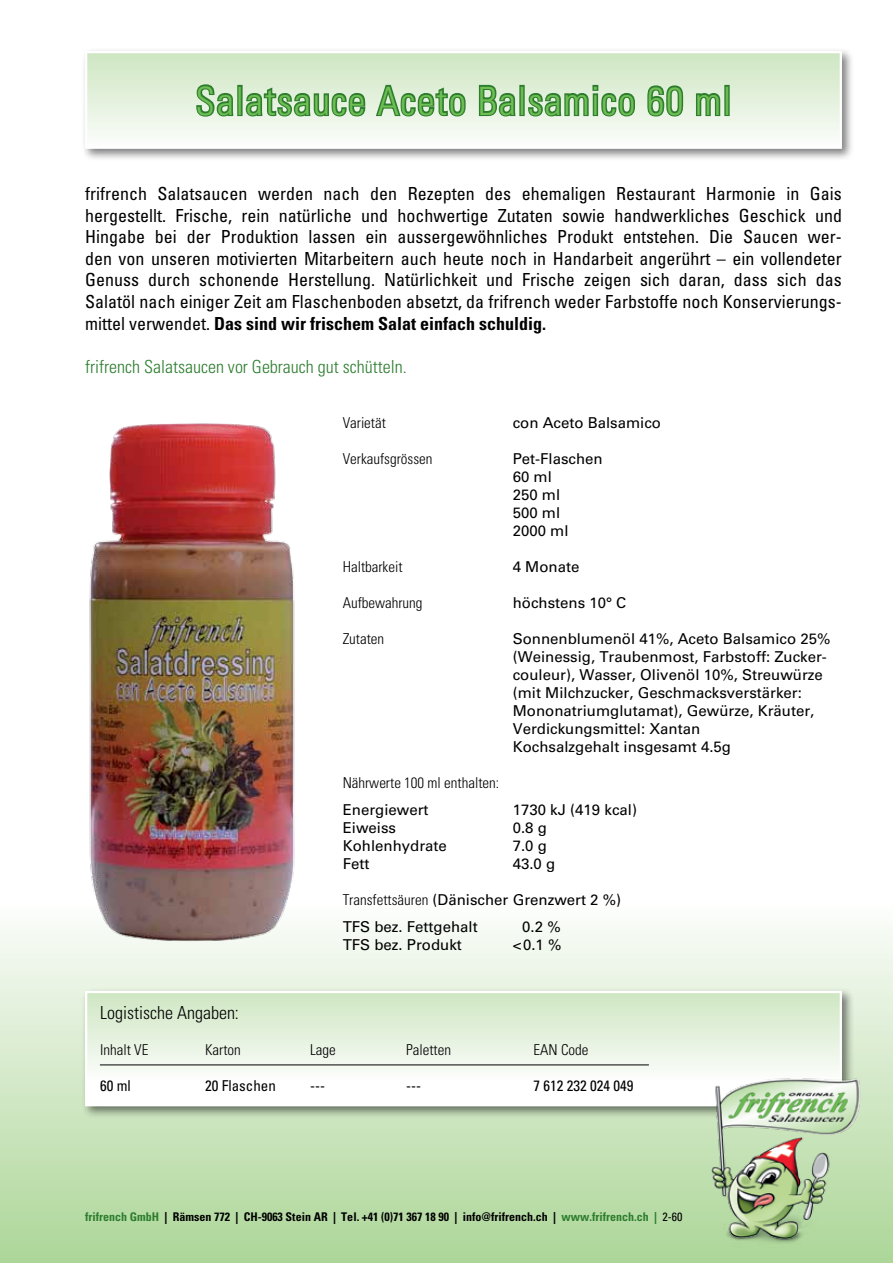
<style>
.page{position:relative;width:893px;height:1263px;background:#fff}
.page>*{position:absolute;margin:0;border:0;box-sizing:border-box;transform-origin:0 0}
.t1{font:300 condensed 39px "Univers";letter-spacing:.04em;color:#70bf54}
.t2{font:condensed 18px/21.6px "Univers";color:#000;text-align:justify}
.t3{font:300 condensed 18px "Univers";color:#2d7d2f}
.t4{font:300 condensed 18px "Univers";color:#000}
.t5{font:15px/18px "Univers";color:#000}
.t6{font:300 condensed 15px "Univers";color:#000}
.t7{font:condensed 15px "Univers";color:#000}
.t8{font:700 condensed 12px "Univers";color:#000}
.s1{font-weight:700}
.s2{font-weight:300;font-stretch:condensed}
.s3{color:#2d7d2f}
.s4{font-weight:400}
</style>
<div class="page">
<div style="left:0;top:901px;width:893px;height:362px;background:linear-gradient(to bottom,#fcfdfc,#acd698)"></div>
<div style="left:81px;top:47px;width:774px;height:115px;background:#000;opacity:.5"></div>
<div style="left:86px;top:52px;width:755px;height:96px;background:linear-gradient(to bottom,#cde5c1,#fcfdfb)"></div>
<svg style="left:195px;top:83px;width:40px;height:35px"></svg>
<div style="left:237px;top:85px;width:6px;height:31px;border:3px solid #2d7d2f"></div>
<svg style="left:244px;top:85px;width:123px;height:33px;background:#92bd8f"></svg>
<svg style="left:374px;top:83px;width:93px;height:35px;background:#98c195"></svg>
<svg style="left:477px;top:83px;width:40px;height:35px"></svg>
<div style="left:519px;top:85px;width:6px;height:31px;border:3px solid #2d7d2f"></div>
<svg style="left:527px;top:85px;width:109px;height:33px;background:#93bd90"></svg>
<svg style="left:646px;top:84px;width:39px;height:34px"></svg>
<svg style="left:694px;top:91px;width:28px;height:27px"></svg>
<div style="left:724px;top:85px;width:6px;height:31px;border:3px solid #2d7d2f"></div>
<div style="left:85px;top:51px;width:757px;height:98px;border:2px solid #fff"></div>
<div style="left:81px;top:987px;width:774px;height:132px;background:#000;opacity:.5"></div>
<div style="left:86px;top:992px;width:755px;height:113px;background:linear-gradient(to bottom,#cfe6c3,#fff)"></div>
<div style="left:85px;top:991px;width:757px;height:115px;border:2px solid #fff"></div>
<hr style="left:100px;top:1064px;width:549px;height:1px;background:#000">
<img style="left:57px;top:423px;width:274px;height:546px">
<img style="left:698px;top:1067px;width:176px;height:194px">
<h1 class="t1" style="left:196px;top:77px;width:537px">Salatsauce Aceto Balsamico 60 ml</h1>
<p class="t2" style="left:85px;top:183px;width:758px">frifrench Salatsaucen werden nach den Rezepten des ehemaligen Restaurant Harmonie in Gais hergestellt. Frische, rein natürliche und hochwertige Zutaten sowie handwerkliches Geschick und Hingabe bei der Produktion lassen ein aussergewöhnliches Produkt entstehen. Die Saucen wer&shy;den von unseren motivierten Mitarbeitern auch heute noch in Handarbeit angerührt – ein vollendeter Genuss durch schonende Herstellung. Natürlichkeit und Frische zeigen sich daran, dass sich das Salatöl nach einiger Zeit am Flaschenboden absetzt, da frifrench weder Farbstoffe noch Konservierungs&shy;mittel verwendet. <span class="s1">Das sind wir frischem Salat einfach schuldig.</span></p>
<p class="t3" style="left:85px;top:356px;width:323px">frifrench Salatsaucen vor Gebrauch gut schütteln.</p>
<p class="t6" style="left:343px;top:414px;width:45px">Varietät</p>
<p class="t5" style="left:513px;top:414px;width:150px">con Aceto Balsamico</p>
<p class="t6" style="left:343px;top:450px;width:91px">Verkaufsgrössen</p>
<p class="t5" style="left:513px;top:450px;width:92px">Pet-Flaschen<br>60 ml<br>250 ml<br>500 ml<br>2000 ml</p>
<p class="t6" style="left:343px;top:558px;width:61px">Haltbarkeit</p>
<p class="t5" style="left:513px;top:558px;width:68px">4 Monate</p>
<p class="t6" style="left:343px;top:594px;width:81px">Aufbewahrung</p>
<p class="t5" style="left:513px;top:594px;width:115px">höchstens 10° C</p>
<p class="t6" style="left:343px;top:630px;width:43px">Zutaten</p>
<p class="t5" style="left:513px;top:630px;width:319px">Sonnenblumenöl 41%, Aceto Balsamico 25% (Weinessig, Traubenmost, Farbstoff: Zucker&shy;couleur), Wasser, Olivenöl 10%, Streuwürze (mit Milchzucker, Geschmacksverstärker:<br>Mononatriumglutamat), Gewürze, Kräuter, Verdickungsmittel: Xantan<br>Kochsalzgehalt insgesamt 4.5g</p>
<p class="t6" style="left:343px;top:774px;width:158px">Nährwerte 100 ml enthalten:</p>
<p class="t5" style="left:343px;top:801px;width:87px">Energiewert</p>
<p class="t5" style="left:513px;top:801px;width:126px">1730 kJ (419 kcal)</p>
<p class="t5" style="left:343px;top:819px;width:55px">Eiweiss</p>
<p class="t5" style="left:513px;top:819px;width:36px">0.8 g</p>
<p class="t5" style="left:343px;top:837px;width:106px">Kohlenhydrate</p>
<p class="t5" style="left:513px;top:837px;width:36px">7.0 g</p>
<p class="t5" style="left:343px;top:855px;width:28px">Fett</p>
<p class="t5" style="left:513px;top:855px;width:44px">43.0 g</p>
<p class="t5" style="left:343px;top:886px;width:280px;line-height:27px"><span class="s2">Transfettsäuren</span> (Dänischer Grenzwert 2 %)<br>TFS bez. Fettgehalt</p>
<p class="t5" style="left:522px;top:918px;width:40px">0.2 %</p>
<p class="t5" style="left:343px;top:936px;width:121px">TFS bez. Produkt</p>
<p class="t5" style="left:513px;top:936px;width:50px">&lt;0.1 %</p>
<p class="t4" style="left:100px;top:1002px;width:140px">Logistische Angaben:</p>
<p class="t6" style="left:100px;top:1041px;width:50px">Inhalt VE</p>
<p class="t6" style="left:205px;top:1041px;width:37px">Karton</p>
<p class="t6" style="left:310px;top:1041px;width:27px">Lage</p>
<p class="t6" style="left:406px;top:1041px;width:46px">Paletten</p>
<p class="t6" style="left:534px;top:1041px;width:56px">EAN Code</p>
<p class="t7" style="left:100px;top:1076px;width:32px">60 ml</p>
<p class="t7" style="left:205px;top:1076px;width:72px">20 Flaschen</p>
<p class="t7" style="left:310px;top:1076px;width:16px">---</p>
<p class="t7" style="left:406px;top:1076px;width:16px">---</p>
<p class="t7" style="left:534px;top:1076px;width:101px">7 612 232 024 049</p>
<p class="t8" style="left:85px;top:1209px;width:599px"><span class="s3">frifrench GmbH</span> | Rämsen 772 | CH-9063 Stein AR | Tel. +41 (0)71 367 18 90 | info@frifrench.ch | <span class="s3">www.frifrench.ch |</span> <span class="s4">2-60</span></p>
</div>
